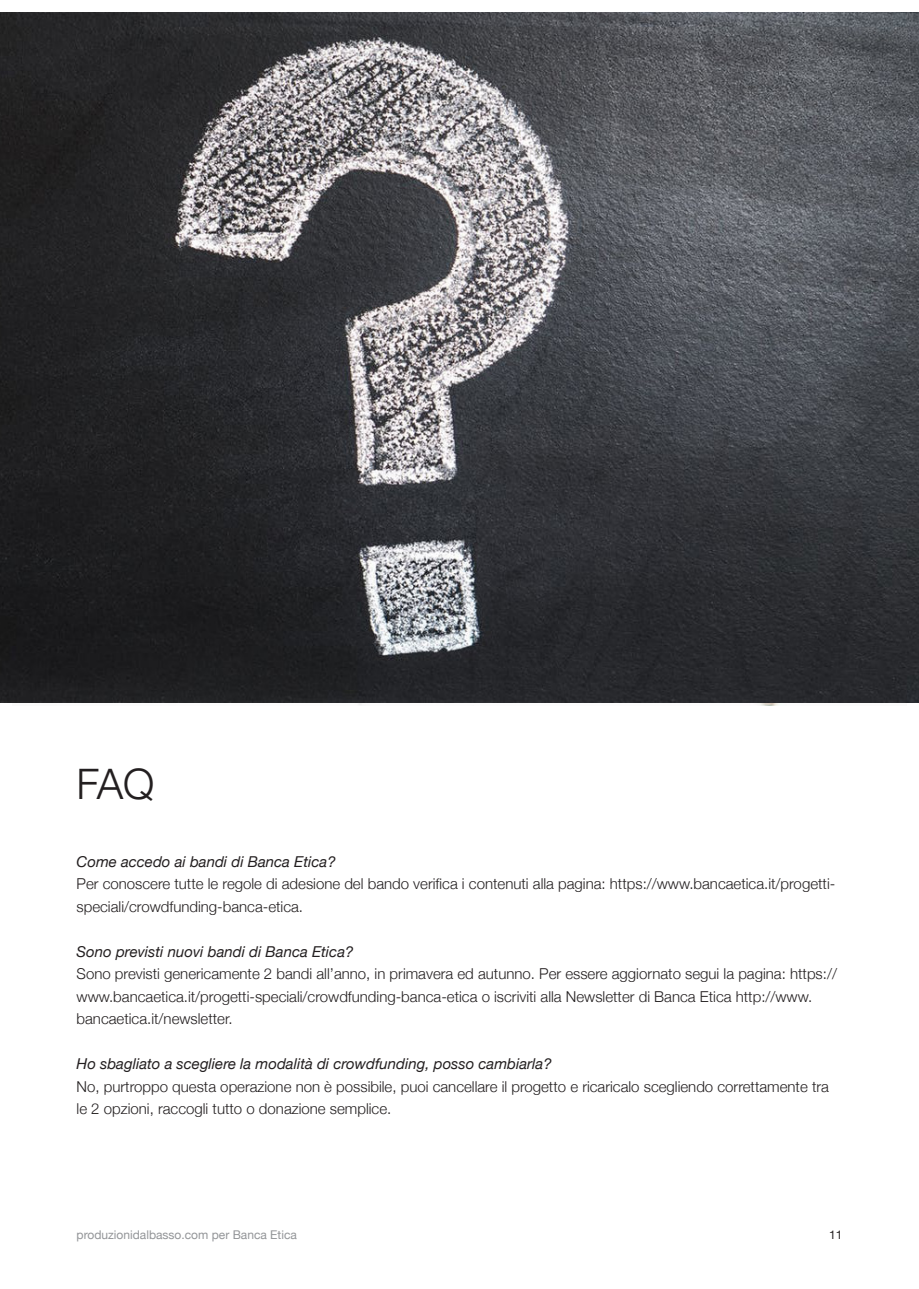
<style>
.page{position:relative;width:919px;height:1289px;background:#fff}
.page>*{position:absolute;margin:0;border:0;box-sizing:border-box;transform-origin:0 0}
.t1{font:300 42px "Helvetica Neue";color:#231f20}
.t2{font:300 15px/22.5px "Helvetica Neue";color:#231f20}
.t3{font:italic 15px "Helvetica Neue";color:#231f20}
.t4{font:12px "Helvetica Neue";color:#939598}
.t5{font:12px "Helvetica Neue";color:#231f20}
</style>
<div class="page">
<img style="left:0;top:13px;width:918px;height:689px">
<p class="t1" style="left:77px;top:750px;width:79px">FAQ</p>
<p class="t3" style="left:77px;top:850px;width:260px">Come accedo ai bandi di Banca Etica?</p>
<p class="t2" style="left:77px;top:871px;width:760px">Per conoscere tutte le regole di adesione del bando verifica i contenuti alla pagina: https://www.bancaetica.it/progetti&shy;speciali/crowdfunding-banca-etica.</p>
<p class="t3" style="left:77px;top:940px;width:278px">Sono previsti nuovi bandi di Banca Etica?</p>
<p class="t2" style="left:77px;top:961px;width:761px">Sono previsti genericamente 2 bandi all’anno, in primavera ed autunno. Per essere aggiornato segui la pagina: https:// www.bancaetica.it/progetti-speciali/crowdfunding-banca-etica o iscriviti alla Newsletter di Banca Etica http://www. bancaetica.it/newsletter.</p>
<p class="t3" style="left:77px;top:1053px;width:476px">Ho sbagliato a scegliere la modalità di crowdfunding, posso cambiarla?</p>
<p class="t2" style="left:77px;top:1074px;width:753px">No, purtroppo questa operazione non è possibile, puoi cancellare il progetto e ricaricalo scegliendo correttamente tra le 2 opzioni, raccogli tutto o donazione semplice.</p>
<p class="t4" style="left:77px;top:1225px;width:222px">produzionidalbasso.com per Banca Etica</p>
<p class="t5" style="left:829px;top:1225px;width:15px">11</p>
</div>
